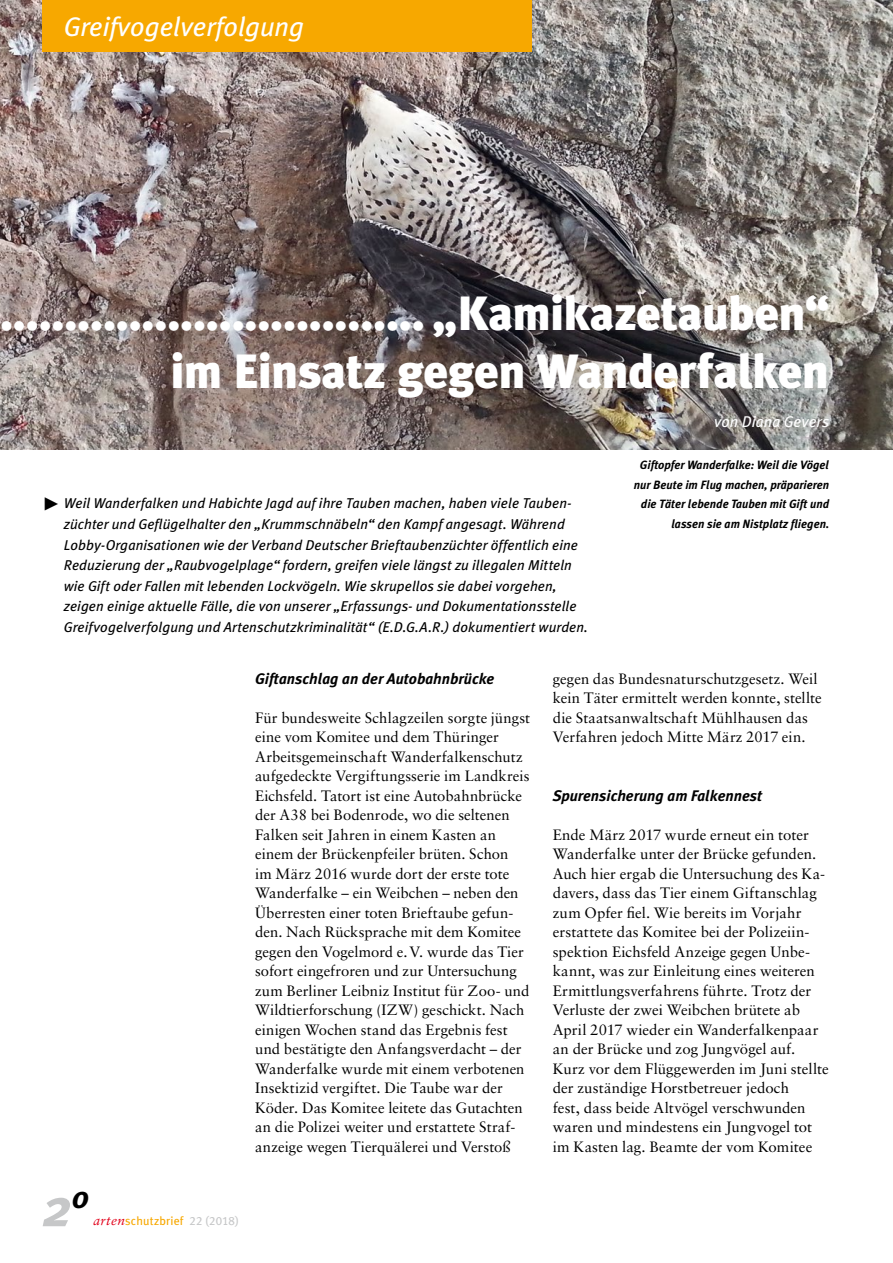
<style>
.page{position:relative;width:893px;height:1263px;background:#fff}
.page>*{position:absolute;margin:0;border:0;box-sizing:border-box;transform-origin:0 0}
.t1{font:italic 700 54px "Meta Plus";color:#c6c7c8}
.Headline_weitere_reb{font:900 48px/57.6px "Meta Plus";letter-spacing:-.015em;color:#fff;text-align:right}
.t2{font:italic 27px "Meta Plus";color:#fff}
.Autor{font:italic 15.6px "Meta Plus";letter-spacing:.005em;color:#fff}
.Zwischenhead{font:italic 700 15.3px "Meta Plus";color:#000}
.Lauftext_1__Abs{font:15px/19.5px "Sabon";letter-spacing:.005em;color:#000}
.Vorspann{font:italic 14.25px/20.7px "Meta Plus";letter-spacing:.005em;color:#000}
.Bildunterschrift{font:italic 700 12px/19.5px "Meta Plus";color:#000;text-align:right}
.t3{font:12px "Meta Plus";letter-spacing:.015em;color:#f7a800}
.s1{font-family:"Sabon";font-style:italic;font-size:13.5px;color:#e2001a}
.s2{font-family:"Meta Plus Book Caps";color:#c6c7c8}
</style>
<div class="page">
<img style="left:0;top:0;width:893px;height:450px">
<div style="left:43px;top:0;width:488px;height:51px;background:#f7a800"></div>
<p class="t2" style="left:64px;top:11px;width:242px">Greifvogelverfolgung</p>
<p class="Headline_weitere_reb" style="left:170px;top:285px;width:660px">„Kamikazetauben“<br>im Einsatz gegen Wanderfalken</p>
<p class="Autor" style="left:714px;top:413px;width:117px">von Diana Gevers</p>
<p class="Bildunterschrift" style="left:634px;top:455px;width:197px">Giftopfer Wanderfalke: Weil die Vögel nur Beute im Flug machen, präparieren die Täter lebende Tauben mit Gift und lassen sie am Nistplatz fliegen.</p>
<p class="Vorspann" style="left:64px;top:493px;width:526px;text-indent:-21px">✓ Weil Wanderfalken und Habichte Jagd auf ihre Tauben machen, haben viele Tauben&shy;züchter und Geflügelhalter den „Krummschnäbeln“ den Kampf angesagt. Während Lobby-Organisationen wie der Verband Deutscher Brieftaubenzüchter öffentlich eine Reduzierung der „Raubvogelplage“ fordern, greifen viele längst zu illegalen Mitteln wie Gift oder Fallen mit lebenden Lockvögeln. Wie skrupellos sie dabei vorgehen, zeigen einige aktuelle Fälle, die von unserer „Erfassungs- und Dokumentationsstelle Greifvogelverfolgung und Artenschutzkriminalität“ (E.D.G.A.R.) dokumentiert wurden.</p>
<p class="Zwischenhead" style="left:255px;top:670px;width:241px">Giftanschlag an der Autobahnbrücke</p>
<p class="Lauftext_1__Abs" style="left:255px;top:708px;width:276px">Für bundesweite Schlagzeilen sorgte jüngst eine vom Komitee und dem Thüringer Arbeitsgemeinschaft Wanderfalkenschutz aufgedeckte Vergiftungsserie im Landkreis Eichsfeld. Tatort ist eine Autobahnbrücke der A38 bei Bodenrode, wo die seltenen Falken seit Jahren in einem Kasten an einem der Brückenpfeiler brüten. Schon<br>im März 2016 wurde dort der erste tote Wanderfalke – ein Weibchen – neben den Überresten einer toten Brieftaube gefun&shy;den. Nach Rücksprache mit dem Komitee gegen den Vogelmord e.V. wurde das Tier sofort eingefroren und zur Untersuchung zum Berliner Leibniz Institut für Zoo- und Wildtierforschung (IZW) geschickt. Nach einigen Wochen stand das Ergebnis fest und bestätigte den Anfangsverdacht – der Wanderfalke wurde mit einem verbotenen Insektizid vergiftet. Die Taube war der Köder. Das Komitee leitete das Gutachten an die Polizei weiter und erstattete Straf&shy;anzeige wegen Tierquälerei und Verstoß</p>
<p class="Lauftext_1__Abs" style="left:553px;top:669px;width:270px">gegen das Bundesnaturschutzgesetz. Weil kein Täter ermittelt werden konnte, stellte die Staatsanwaltschaft Mühlhausen das Verfahren jedoch Mitte März 2017 ein.</p>
<p class="Zwischenhead" style="left:553px;top:787px;width:211px">Spurensicherung am Falkennest</p>
<p class="Lauftext_1__Abs" style="left:553px;top:825px;width:277px">Ende März 2017 wurde erneut ein toter Wanderfalke unter der Brücke gefunden.<br>Auch hier ergab die Untersuchung des Ka&shy;davers, dass das Tier einem Giftanschlag zum Opfer fiel. Wie bereits im Vorjahr erstattete das Komitee bei der Polizeiin&shy;spektion Eichsfeld Anzeige gegen Unbe&shy;kannt, was zur Einleitung eines weiteren Ermittlungsverfahrens führte. Trotz der Verluste der zwei Weibchen brütete ab April 2017 wieder ein Wanderfalkenpaar an der Brücke und zog Jungvögel auf.<br>Kurz vor dem Flüggewerden im Juni stellte der zuständige Horstbetreuer jedoch<br>fest, dass beide Altvögel verschwunden waren und mindestens ein Jungvogel tot im Kasten lag. Beamte der vom Komitee</p>
<p class="t1" style="left:43px;top:1176px;width:48px">2<sup>0</sup></p>
<p class="t3" style="left:94px;top:1214px;width:147px"><span class="s1">arten</span>schutzbrief <span class="s2">22 (2018)</span></p>
</div>
